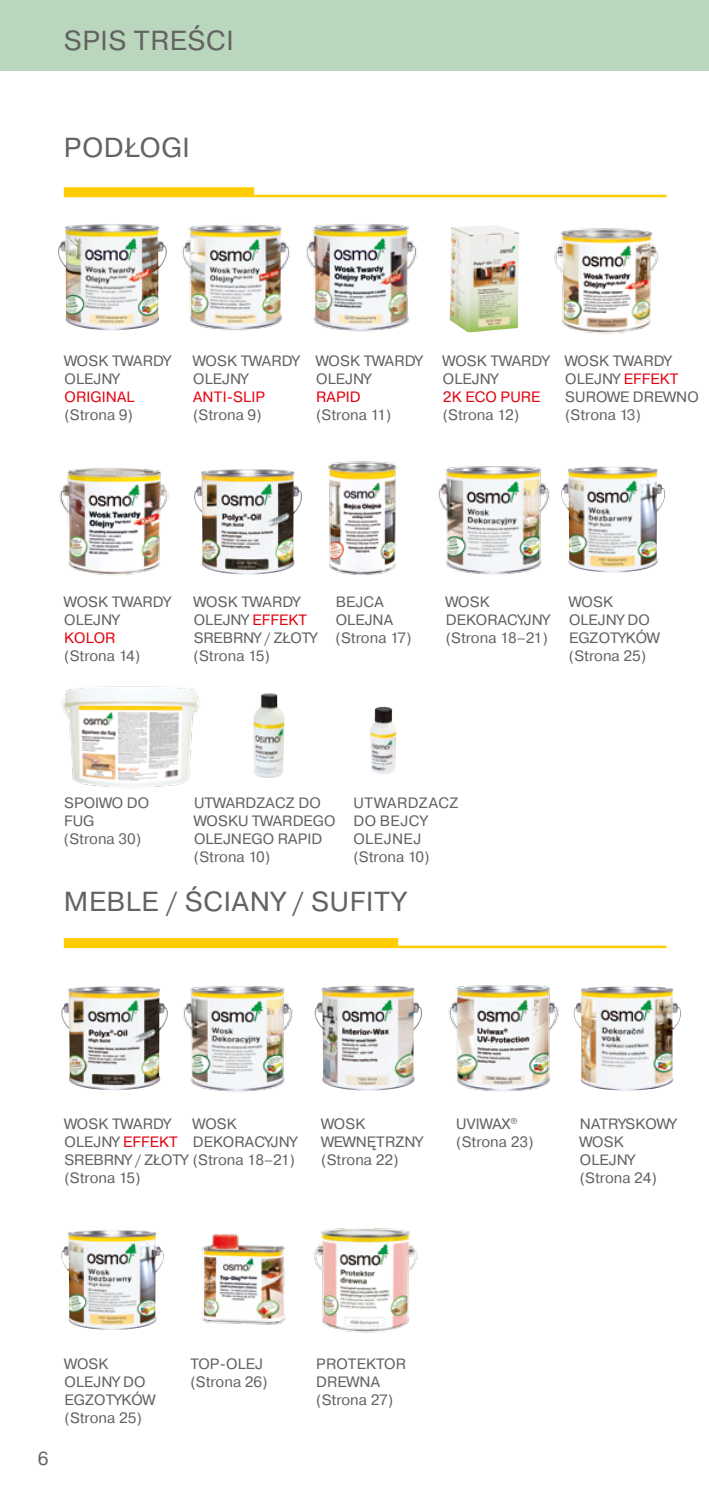
<style>
.page{position:relative;width:709px;height:1489px;background:#fff}
.page>*{position:absolute;margin:0;border:0;box-sizing:border-box;transform-origin:0 0}
.t1{font:27.5px "Pragmatica";letter-spacing:.025em;color:#646363}
.t2{font:18.75px "Pragmatica";color:#646363}
.t3{font:15px/18px "Pragmatica";letter-spacing:.01em;color:#646363}
.t4{font:15px "Pragmatica";letter-spacing:.01em;color:#e30613}
.t5{font:15px/18px "Pragmatica";letter-spacing:.035em;color:#646363}
.s1{color:#e30613}
</style>
<div class="page">
<img style="left:202px;top:1234px;width:84px;height:91px">
<img style="left:449px;top:225px;width:70px;height:107px">
<img style="left:58px;top:224px;width:109px;height:106px">
<img style="left:59px;top:468px;width:110px;height:107px">
<img style="left:306px;top:224px;width:111px;height:108px">
<img style="left:437px;top:466px;width:113px;height:108px">
<div style="left:64px;top:187px;width:190px;height:10px;background:#fc0"></div>
<hr style="left:254px;top:195px;width:412px;height:2px;background:#fc0">
<img style="left:181px;top:225px;width:109px;height:106px">
<img style="left:61px;top:986px;width:107px;height:104px">
<div style="left:64px;top:938px;width:334px;height:10px;background:#fc0"></div>
<hr style="left:398px;top:945px;width:268px;height:3px;background:#fc0">
<img style="left:182px;top:986px;width:111px;height:106px">
<img style="left:314px;top:985px;width:108px;height:105px">
<img style="left:561px;top:466px;width:104px;height:106px">
<img style="left:61px;top:1230px;width:103px;height:99px">
<img style="left:313px;top:1228px;width:105px;height:105px">
<img style="left:194px;top:469px;width:108px;height:105px">
<img style="left:448px;top:985px;width:111px;height:106px">
<img style="left:328px;top:461px;width:70px;height:114px">
<img style="left:573px;top:986px;width:108px;height:104px">
<img style="left:554px;top:228px;width:105px;height:106px">
<div style="left:0;top:0;width:709px;height:71px;background:#bad7bd"></div>
<img style="left:61px;top:686px;width:139px;height:102px">
<img style="left:370px;top:706px;width:26px;height:68px">
<img style="left:253px;top:693px;width:31px;height:85px">
<h1 class="t1" style="left:64px;top:24px;width:171px">SPIS TREŚCI</h1>
<h1 class="t1" style="left:64px;top:131px;width:127px">PODŁOGI</h1>
<p class="t3" style="left:64px;top:352px;width:108px">WOSK TWARDY<br>OLEJNY</p>
<p class="t4" style="left:64px;top:388px;width:72px">ORIGINAL</p>
<p class="t3" style="left:64px;top:406px;width:70px">(Strona 9)</p>
<p class="t3" style="left:193px;top:352px;width:108px">WOSK TWARDY<br>OLEJNY</p>
<p class="t4" style="left:193px;top:388px;width:73px">ANTI-SLIP</p>
<p class="t3" style="left:193px;top:406px;width:70px">(Strona 9)</p>
<p class="t3" style="left:316px;top:352px;width:108px">WOSK TWARDY<br>OLEJNY</p>
<p class="t4" style="left:316px;top:388px;width:46px">RAPID</p>
<p class="t3" style="left:316px;top:406px;width:77px">(Strona 11)</p>
<p class="t3" style="left:443px;top:352px;width:108px">WOSK TWARDY<br>OLEJNY</p>
<p class="t4" style="left:443px;top:388px;width:99px">2K ECO PURE</p>
<p class="t3" style="left:443px;top:406px;width:78px">(Strona 12)</p>
<p class="t3" style="left:565px;top:352px;width:135px">WOSK TWARDY<br>OLEJNY <span class="s1">EFFEKT<br></span>SUROWE DREWNO (Strona 13)</p>
<p class="t3" style="left:64px;top:593px;width:108px">WOSK TWARDY<br>OLEJNY</p>
<p class="t4" style="left:64px;top:628px;width:53px">KOLOR</p>
<p class="t3" style="left:64px;top:647px;width:78px">(Strona 14)</p>
<p class="t3" style="left:445px;top:593px;width:105px">WOSK<br>DEKORACYJNY (Strona 18–21)</p>
<p class="t3" style="left:194px;top:593px;width:125px">WOSK TWARDY<br>OLEJNY <span class="s1">EFFEKT<br></span>SREBRNY / ZŁOTY (Strona 15)</p>
<p class="t3" style="left:569px;top:593px;width:92px">WOSK<br>OLEJNY DO<br>EGZOTYKÓW (Strona 25)</p>
<p class="t3" style="left:335px;top:593px;width:77px">BEJCA<br>OLEJNA (Strona 17)</p>
<p class="t3" style="left:64px;top:794px;width:87px">SPOIWO DO<br>FUG<br>(Strona 30)</p>
<p class="t5" style="left:353px;top:793px;width:106px">UTWARDZACZ<br>DO BEJCY<br>OLEJNEJ (Strona 10)</p>
<p class="t3" style="left:194px;top:794px;width:143px">UTWARDZACZ DO<br>WOSKU TWARDEGO<br>OLEJNEGO RAPID (Strona 10)</p>
<h1 class="t1" style="left:64px;top:884px;width:343px">MEBLE / ŚCIANY / SUFITY</h1>
<p class="t3" style="left:456px;top:1115px;width:79px">UVIWAX<sup>® </sup>(Strona 23)</p>
<p class="t3" style="left:193px;top:1115px;width:105px">WOSK<br>DEKORACYJNY</p>
<p class="t3" style="left:321px;top:1115px;width:103px">WOSK<br>WEWNĘTRZNY (Strona 22)</p>
<p class="t3" style="left:64px;top:1115px;width:232px">WOSK TWARDY<br>OLEJNY <span class="s1">EFFEKT<br></span>SREBRNY / ZŁOTY (Strona 18–21) (Strona 15)</p>
<p class="t3" style="left:579px;top:1115px;width:98px">NATRYSKOWY<br>WOSK<br>OLEJNY (Strona 24)</p>
<p class="t2" style="left:38px;top:1446px;width:12px">6</p>
<p class="t3" style="left:65px;top:1355px;width:92px">WOSK<br>OLEJNY DO<br>EGZOTYKÓW (Strona 25)</p>
<p class="t3" style="left:190px;top:1355px;width:79px">TOP-OLEJ (Strona 26)</p>
<p class="t3" style="left:316px;top:1355px;width:91px">PROTEKTOR<br>DREWNA (Strona 27)</p>
</div>
